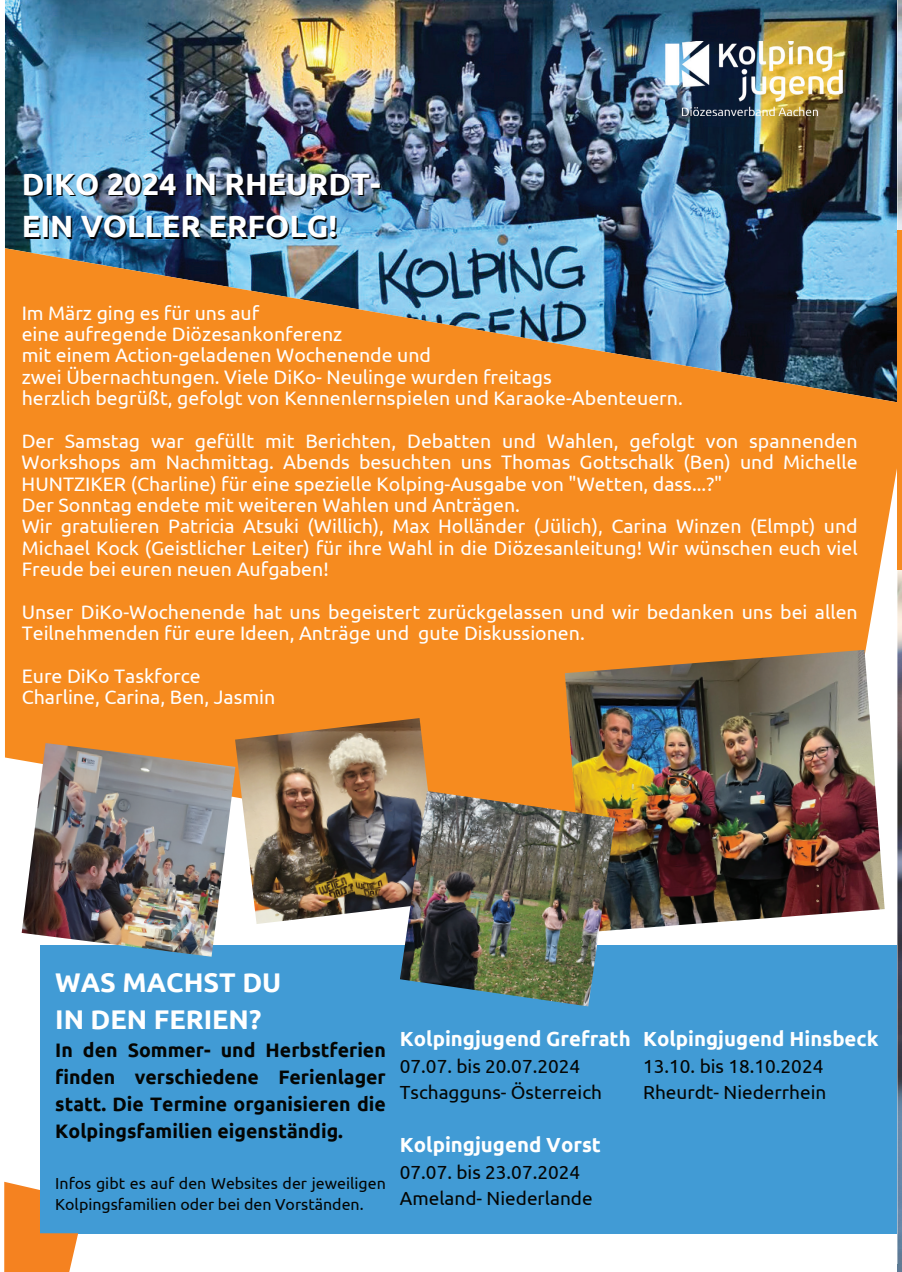
<style>
.page{position:relative;width:902px;height:1272px;background:#fff}
.page>*{position:absolute;margin:0;border:0;box-sizing:border-box;transform-origin:0 0}
.t1{font:700 30.75px/42.2px "Ubuntu";color:#fff}
.t2{font:700 27px/37.2px "Ubuntu";color:#fff}
.t3{font:700 20.4px "Ubuntu";color:#fff}
.t4{font:19.5px/21.3px "Ubuntu";color:#fff}
.t5{font:700 19.5px/27px "Ubuntu";color:#040503;text-align:justify}
.t6{font:18.9px/26px "Ubuntu";color:#040503}
.t7{font:15.9px/21.5px "Ubuntu";color:#040503}
</style>
<div class="page">
<img style="left:5px;top:0;width:892px;height:248px">
<svg style="left:5px;top:248px;width:892px;height:543px;background:#d98734"></svg>
<img style="left:235px;top:718px;width:206px;height:206px">
<img style="left:564px;top:650px;width:320px;height:280px">
<div style="left:40px;top:945px;width:858px;height:288px;background:#419bd5"></div>
<img style="left:400px;top:791px;width:215px;height:215px">
<img style="left:22px;top:743px;width:213px;height:213px">
<img style="left:665px;top:41px;width:177px;height:74px">
<img style="left:897px;top:0;width:4px;height:1263px">
<hr style="left:897px;top:230px;width:4px;height:339px;background:#f68b1f">
<svg style="left:897px;top:1263px;width:4px;height:8px"></svg>
<svg style="left:4px;top:1181px;width:74px;height:90px"></svg>
<h1 class="t1" style="left:22px;top:162px;width:360px">DIKO 2024 IN RHEURDT-<br>EIN VOLLER ERFOLG!</h1>
<p class="t4" style="left:22px;top:301px;width:662px">Im März ging es für uns auf<br>eine aufregende Diözesankonferenz<br>mit einem Action-geladenen Wochenende und<br>zwei Übernachtungen. Viele DiKo- Neulinge wurden freitags<br>herzlich begrüßt, gefolgt von Kennenlernspielen und Karaoke-Abenteuern.</p>
<p class="t4" style="left:22px;top:429px;width:837px">Der Samstag war gefüllt mit Berichten, Debatten und Wahlen, gefolgt von spannenden Workshops am Nachmittag. Abends besuchten uns Thomas Gottschalk (Ben) und Michelle HUNTZIKER (Charline) für eine spezielle Kolping-Ausgabe von "Wetten, dass...?"<br>Der Sonntag endete mit weiteren Wahlen und Anträgen.<br>Wir gratulieren Patricia Atsuki (Willich), Max Holländer (Jülich), Carina Winzen (Elmpt) und Michael Kock (Geistlicher Leiter) für ihre Wahl in die Diözesanleitung! Wir wünschen euch viel Freude bei euren neuen Aufgaben!</p>
<p class="t4" style="left:22px;top:600px;width:837px">Unser DiKo-Wochenende hat uns begeistert zurückgelassen und wir bedanken uns bei allen<br>Teilnehmenden für eure Ideen, Anträge und gute Diskussionen.</p>
<p class="t4" style="left:22px;top:665px;width:255px">Eure DiKo Taskforce<br>Charline, Carina, Ben, Jasmin</p>
<h2 class="t2" style="left:55px;top:963px;width:228px">WAS MACHST DU<br>IN DEN FERIEN?</h2>
<p class="t5" style="left:55px;top:1036px;width:332px">In den Sommer- und Herbstferien finden verschiedene Ferienlager statt. Die Termine organisieren die Kolpingsfamilien eigenständig.</p>
<p class="t7" style="left:55px;top:1172px;width:332px">Infos gibt es auf den Websites der jeweiligen<br>Kolpingsfamilien oder bei den Vorständen.</p>
<p class="t3" style="left:400px;top:1026px;width:232px">Kolpingjugend Grefrath</p>
<p class="t6" style="left:400px;top:1052px;width:203px">07.07. bis 20.07.2024<br>Tschagguns- Österreich</p>
<p class="t3" style="left:400px;top:1132px;width:202px">Kolpingjugend Vorst</p>
<p class="t6" style="left:400px;top:1158px;width:194px">07.07. bis 23.07.2024<br>Ameland- Niederlande</p>
<p class="t3" style="left:643px;top:1026px;width:237px">Kolpingjugend Hinsbeck</p>
<p class="t6" style="left:643px;top:1052px;width:185px">13.10. bis 18.10.2024<br>Rheurdt- Niederrhein</p>
</div>
